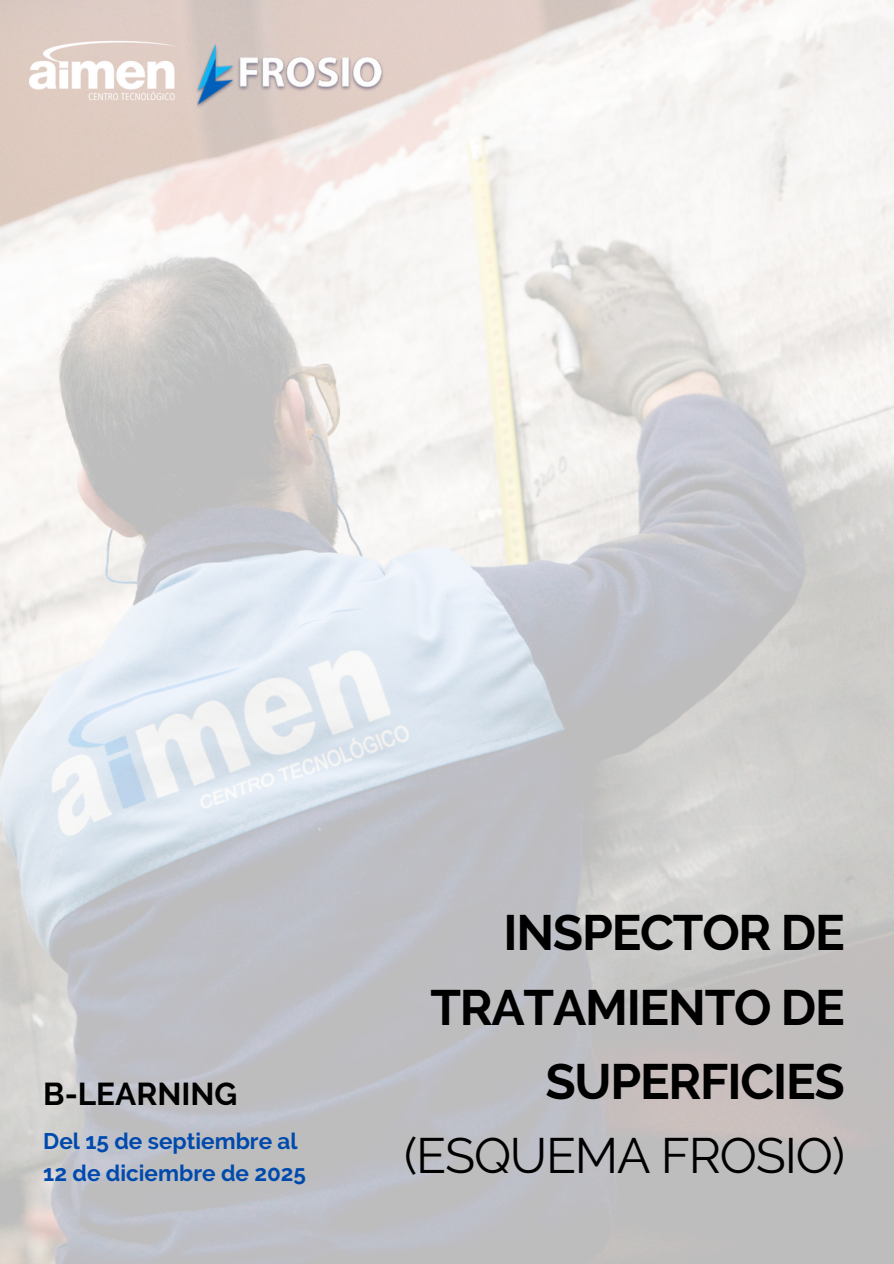
<style>
.page{position:relative;width:894px;height:1264px;background:#fff}
.page>*{position:absolute;margin:0;border:0;box-sizing:border-box;transform-origin:0 0}
.t1{font:700 49.5px/74.2px "Raleway";letter-spacing:-.025em;color:#000;text-align:right}
.t2{font:700 31.5px "Raleway";color:#000}
.t3{font:700 22.5px/31.5px "Raleway";color:#004aad}
.s1{font-weight:400}
</style>
<div class="page">
<img style="left:0;top:0;width:893px;height:1263px">
<img style="left:194px;top:43px;width:190px;height:67px">
<img style="left:19px;top:32px;width:167px;height:77px">
<h2 class="t2" style="left:43px;top:1074px;width:195px">B-LEARNING</h2>
<p class="t3" style="left:43px;top:1125px;width:264px">Del 15 de septiembre al<br>12 de diciembre de 2025</p>
<p class="t1" style="left:404px;top:895px;width:442px">INSPECTOR DE<br>TRATAMIENTO DE<br>SUPERFICIES <span class="s1">(ESQUEMA FROSIO)</span></p>
</div>
